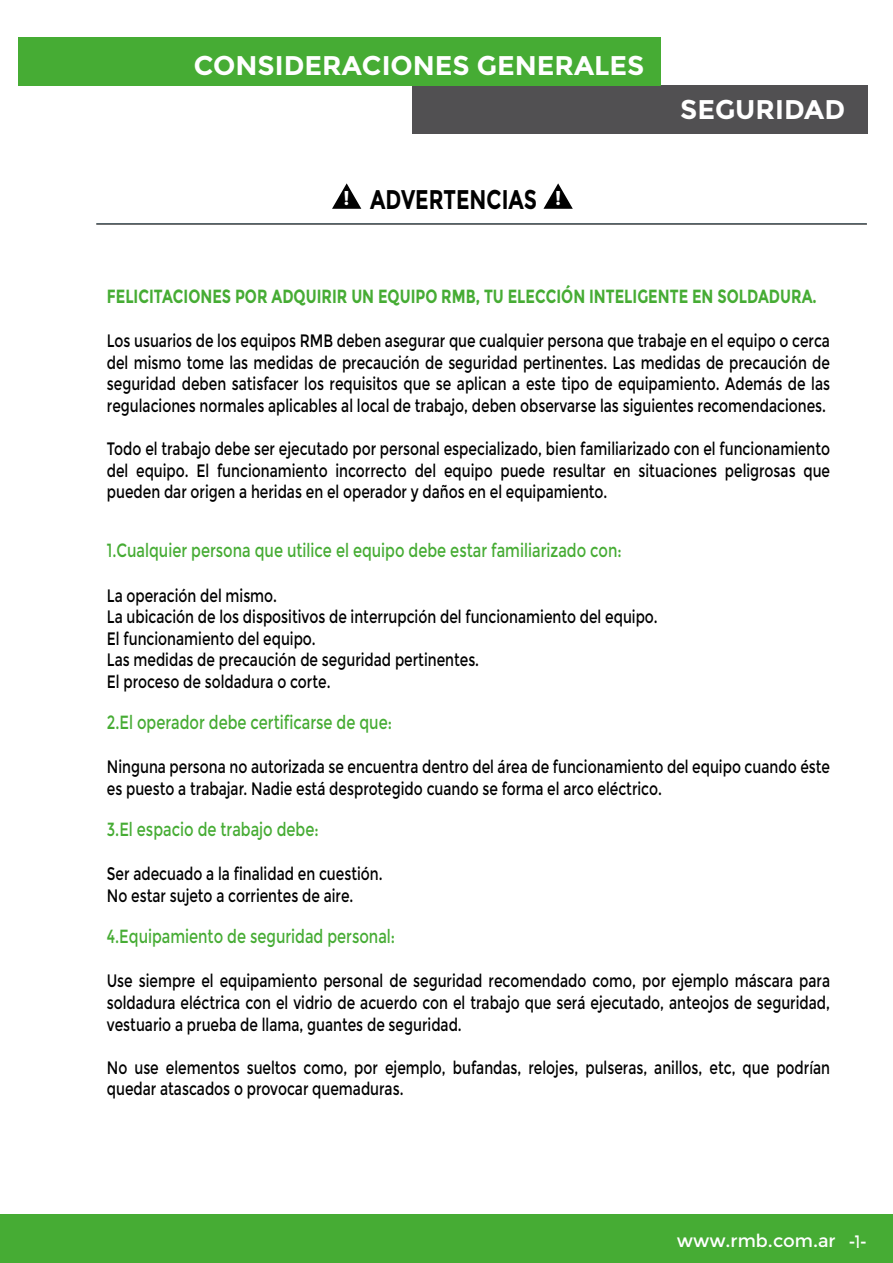
<style>
.page{position:relative;width:893px;height:1263px;background:#fff}
.page>*{position:absolute;margin:0;border:0;box-sizing:border-box;transform-origin:0 0}
.t1{font:700 27px "Montserrat";color:#fff}
.t2{font:700 27px "Montserrat";color:#010101;scale:.77 1}
.t3{font:700 20.1px "Montserrat";color:#fff}
.t4{font:19.05px "Montserrat";color:#46ac34;scale:.77 1}
.t5{font:700 19.05px "Montserrat";color:#46ac34;scale:.77 1}
.t6{font:18px/21.6px "Montserrat";color:#010101;scale:.77 1}
.t7{font:18px "Montserrat";color:#fff}
</style>
<div class="page">
<div style="left:412px;top:86px;width:455px;height:48px;background:#515052"></div>
<div style="left:18px;top:38px;width:642px;height:48px;background:#46ac34"></div>
<div style="left:1px;top:1215px;width:892px;height:48px;background:#46ac34"></div>
<hr style="left:96px;top:223px;width:771px;height:2px;background:#010101">
<svg style="left:332px;top:183px;width:29px;height:26px"></svg>
<svg style="left:543px;top:183px;width:30px;height:26px"></svg>
<h1 class="t1" style="left:194px;top:49px;width:452px">CONSIDERACIONES GENERALES</h1>
<h1 class="t2" style="left:370px;top:183px;width:218px">ADVERTENCIAS</h1>
<p class="t3" style="left:344px;top:186px;width:8px">!</p>
<p class="t3" style="left:555px;top:186px;width:8px">!</p>
<h1 class="t1" style="left:680px;top:93px;width:166px">SEGURIDAD</h1>
<p class="t5" style="left:107px;top:285px;width:923px">FELICITACIONES POR ADQUIRIR UN EQUIPO RMB, TU ELECCIÓN INTELIGENTE EN SOLDADURA.</p>
<p class="t6" style="left:107px;top:330px;width:941px;text-align:justify">Los usuarios de los equipos RMB deben asegurar que cualquier persona que trabaje en el equipo o cerca del mismo tome las medidas de precaución de seguridad pertinentes. Las medidas de precaución de seguridad deben satisfacer los requisitos que se aplican a este tipo de equipamiento. Además de las regulaciones normales aplicables al local de trabajo, deben observarse las siguientes recomendaciones.</p>
<p class="t6" style="left:107px;top:438px;width:941px;text-align:justify">Todo el trabajo debe ser ejecutado por personal especializado, bien familiarizado con el funcionamiento del equipo. El funcionamiento incorrecto del equipo puede resultar en situaciones peligrosas que pueden dar origen a heridas en el operador y daños en el equipamiento.</p>
<p class="t4" style="left:107px;top:539px;width:670px">1.Cualquier persona que utilice el equipo debe estar familiarizado con:</p>
<p class="t6" style="left:107px;top:585px;width:717px">La operación del mismo.<br>La ubicación de los dispositivos de interrupción del funcionamiento del equipo.<br>El funcionamiento del equipo.<br>Las medidas de precaución de seguridad pertinentes.<br>El proceso de soldadura o corte.</p>
<p class="t4" style="left:107px;top:711px;width:372px">2.El operador debe certificarse de que:</p>
<p class="t6" style="left:107px;top:756px;width:941px">Ninguna persona no autorizada se encuentra dentro del área de funcionamiento del equipo cuando éste es puesto a trabajar. Nadie está desprotegido cuando se forma el arco eléctrico.</p>
<p class="t4" style="left:107px;top:818px;width:277px">3.El espacio de trabajo debe:</p>
<p class="t6" style="left:107px;top:863px;width:360px">Ser adecuado a la finalidad en cuestión.<br>No estar sujeto a corrientes de aire.</p>
<p class="t4" style="left:107px;top:925px;width:376px">4.Equipamiento de seguridad personal:</p>
<p class="t6" style="left:107px;top:970px;width:941px;text-align:justify">Use siempre el equipamiento personal de seguridad recomendado como, por ejemplo máscara para soldadura eléctrica con el vidrio de acuerdo con el trabajo que será ejecutado, anteojos de seguridad, vestuario a prueba de llama, guantes de seguridad.</p>
<p class="t6" style="left:107px;top:1057px;width:941px">No use elementos sueltos como, por ejemplo, bufandas, relojes, pulseras, anillos, etc, que podrían quedar atascados o provocar quemaduras.</p>
<p class="t7" style="left:677px;top:1230px;width:191px">www.rmb.com.ar -1-</p>
</div>
